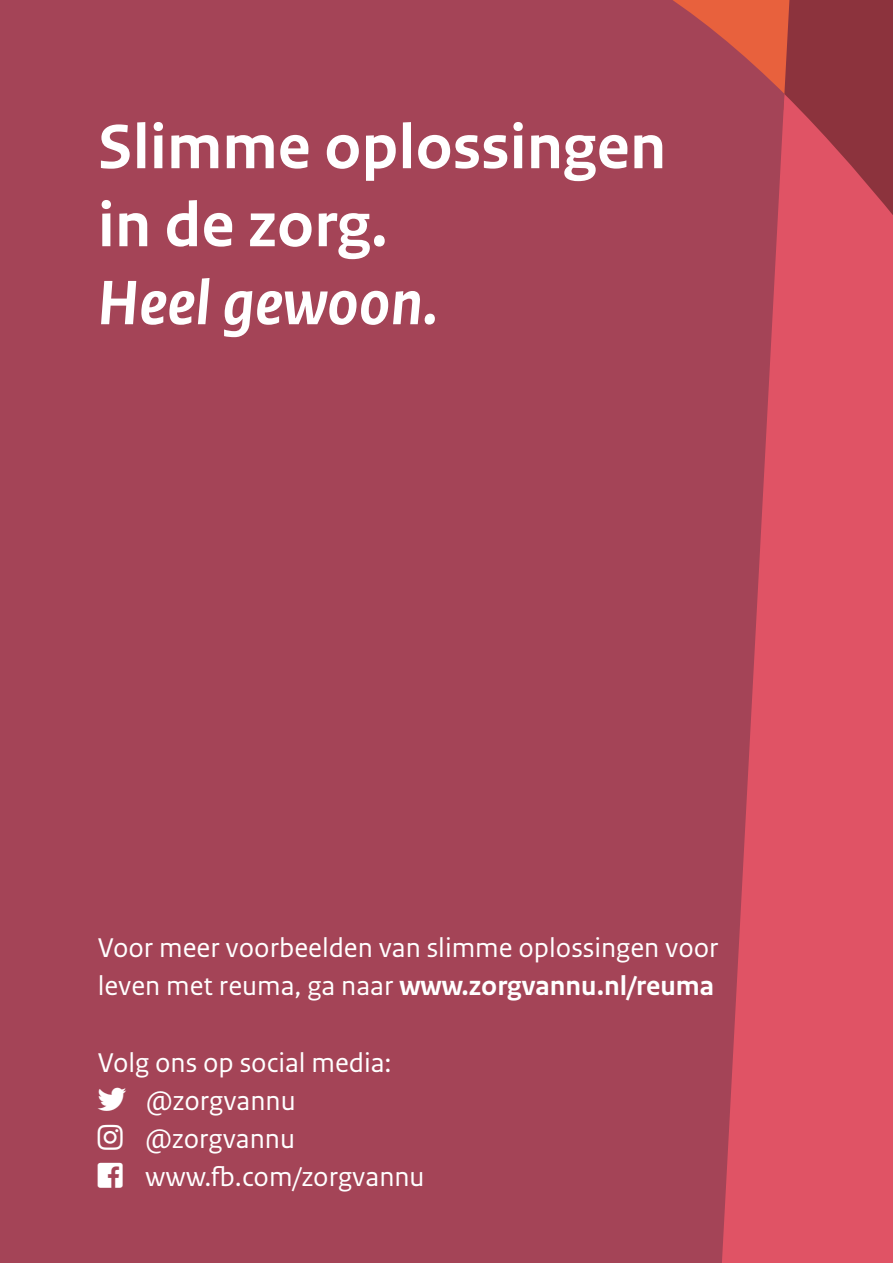
<style>
.page{position:relative;width:893px;height:1263px;background:#a44457}
.page>*{position:absolute;margin:0;border:0;box-sizing:border-box;transform-origin:0 0}
.vws_11_-_Plat{font:700 66px/78px "Rijksoverheid Sans Text";color:#fff}
.vws_11_-_Plat-2{font:italic 700 66px "Rijksoverheid Sans Text";color:#fff}
.vws_11_-_Plat-3{font:28.5px/38.4px "Rijksoverheid Sans Text";color:#fff}
.s1{font-weight:700}
</style>
<div class="page">
<svg style="left:722px;top:0;width:171px;height:1263px;fill:#e05365"></svg>
<p class="vws_11_-_Plat" style="left:98px;top:109px;width:570px">Slimme oplossingen in de zorg.</p>
<p class="vws_11_-_Plat-2" style="left:98px;top:265px;width:342px">Heel gewoon.</p>
<p class="vws_11_-_Plat-3" style="left:98px;top:929px;width:622px">Voor meer voorbeelden van slimme oplossingen voor leven met reuma, ga naar <span class="s1">www.zorgvannu.nl/reuma</span></p>
<p class="vws_11_-_Plat-3" style="left:98px;top:1043px;width:295px">Volg ons op social media:</p>
<p class="vws_11_-_Plat-3" style="left:146px;top:1082px;width:152px">@zorgvannu</p>
<p class="vws_11_-_Plat-3" style="left:98px;top:1120px;width:199px">■▲▼ @zorgvannu</p>
<p class="vws_11_-_Plat-3" style="left:98px;top:1158px;width:328px">□□▲❑◆ www.fb.com/zorgvannu</p>
</div>
